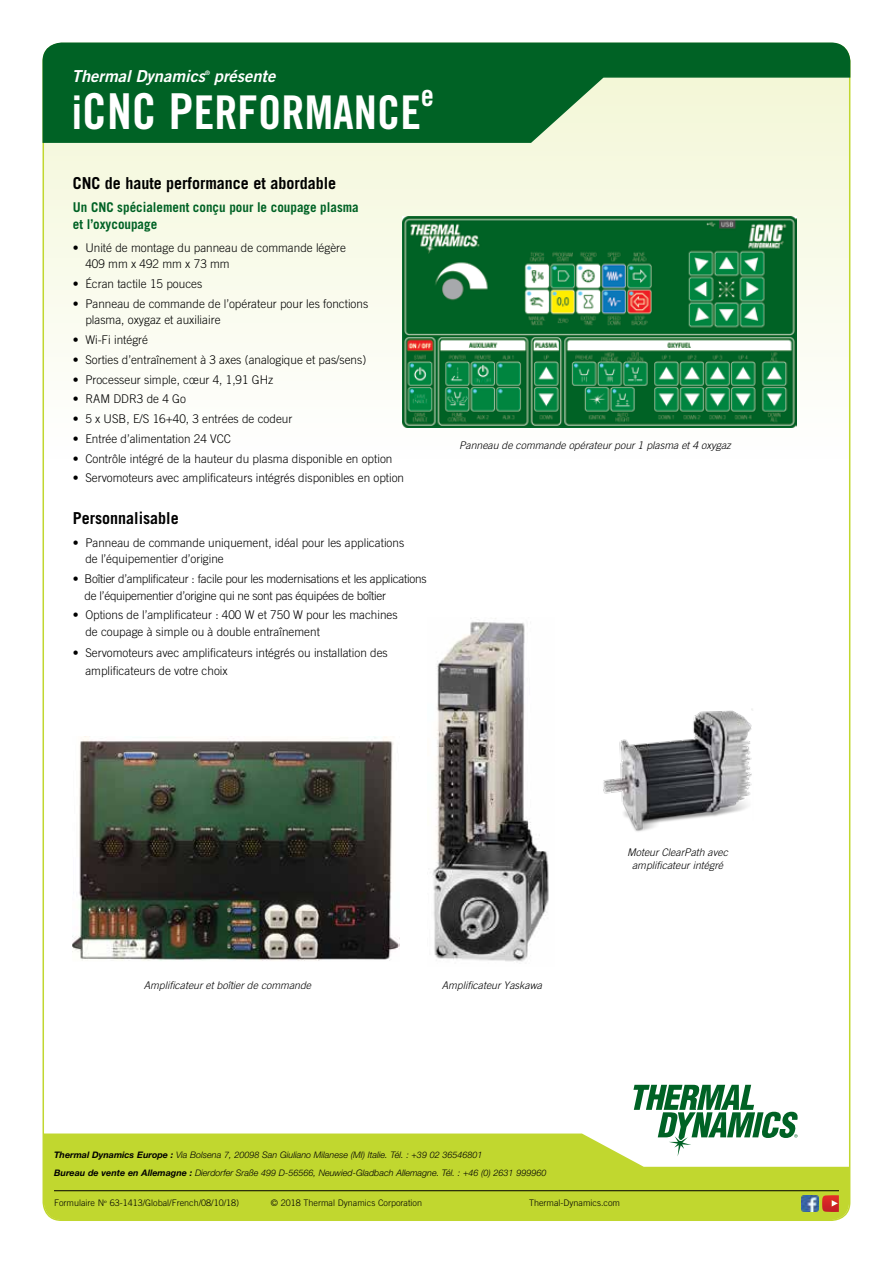
<style>
.page{position:relative;width:893px;height:1263px;background:#fff}
.page>*{position:absolute;margin:0;border:0;box-sizing:border-box;transform-origin:0 0}
.t1{font:46.5px "Trade Gothic Bold Cond Twenty";color:#fff}
.t2{font:29.7px "Trade Gothic Bold Cond Twenty";color:#fff}
.t3{font:700 16.5px "Trade Gothic";color:#000}
.t4{font:italic 16.5px "Trade Gothic Bold Two";color:#fff}
.t5{font:700 13.5px/16.5px "Trade Gothic";color:#006225}
.t6{font:300 12px/16.5px "Trade Gothic";color:#000}
.t7{font:300 12px/16.5px "Trade Gothic";letter-spacing:-.02em;color:#000}
.t8{font:italic 300 10.5px/12.6px "Trade Gothic";color:#000;text-align:center}
.t9{font:italic 300 9px/18px "Helvetica Neue LT Pro";color:#000}
.t10{font:300 9px "Trade Gothic";color:#000}
.t11{font:6.15px "Trade Gothic Bold Cond Twenty";color:#fff}
.s1{font-size:49.5px}
.s2{font-weight:700}
</style>
<div class="page">
<svg style="left:46px;top:144px;width:801px;height:284px;fill:#f8fae9"></svg>
<svg style="left:42px;top:42px;width:809px;height:102px;background:#3b8651"></svg>
<svg style="left:633px;top:1085px;width:165px;height:48px"></svg>
<svg style="left:44px;top:1133px;width:805px;height:87px;background:#c6da46"></svg>
<img style="left:403px;top:216px;width:393px;height:211px">
<img style="left:72px;top:736px;width:328px;height:225px">
<img style="left:432px;top:618px;width:117px;height:344px">
<img style="left:603px;top:709px;width:150px;height:123px">
<hr style="left:54px;top:1190px;width:785px;height:1px;background:#000">
<svg style="left:822px;top:1195px;width:17px;height:17px"></svg>
<img style="left:801px;top:1195px;width:17px;height:17px">
<h3 class="t4" style="left:72px;top:66px;width:135px">Thermal Dynamics</h3>
<p class="t11" style="left:205px;top:69px;width:6px">®</p>
<h3 class="t4" style="left:214px;top:66px;width:63px">présente</h3>
<h1 class="t1" style="left:72px;top:84px;width:351px">i<span class="s1">CNC P</span>ERFORMANCE</h1>
<h2 class="t2" style="left:421px;top:77px;width:15px">e</h2>
<h3 class="t3" style="left:73px;top:173px;width:265px">CNC de haute performance et abordable</h3>
<p class="t5" style="left:73px;top:199px;width:287px">Un CNC spécialement conçu pour le coupage plasma et l’oxycoupage</p>
<p class="t6" style="left:85px;top:239px;width:262px;text-indent:-12px">• Unité de montage du panneau de commande légère<br>409 mm x 492 mm x 73 mm</p>
<p class="t6" style="left:73px;top:275px;width:131px">• Écran tactile 15 pouces</p>
<p class="t6" style="left:85px;top:295px;width:284px;text-indent:-12px">• Panneau de commande de l’opérateur pour les fonctions plasma, oxygaz et auxiliaire</p>
<p class="t6" style="left:73px;top:331px;width:77px">• Wi-Fi intégré</p>
<p class="t6" style="left:73px;top:351px;width:295px">• Sorties d’entraînement à 3 axes (analogique et pas/sens)</p>
<p class="t6" style="left:73px;top:371px;width:202px">• Processeur simple, cœur 4, 1,91 GHz</p>
<p class="t6" style="left:73px;top:391px;width:115px">• RAM DDR3 de 4 Go</p>
<p class="t6" style="left:73px;top:410px;width:221px">• 5 x USB, E/S 16+40, 3 entrées de codeur</p>
<p class="t6" style="left:73px;top:430px;width:160px">• Entrée d’alimentation 24 VCC</p>
<p class="t6" style="left:73px;top:450px;width:321px">• Contrôle intégré de la hauteur du plasma disponible en option</p>
<p class="t6" style="left:73px;top:470px;width:333px">• Servomoteurs avec amplificateurs intégrés disponibles en option</p>
<h3 class="t3" style="left:73px;top:507px;width:107px">Personnalisable</h3>
<p class="t6" style="left:85px;top:534px;width:320px;text-indent:-12px">• Panneau de commande uniquement, idéal pour les applications de l’équipementier d’origine</p>
<p class="t7" style="left:85px;top:570px;width:343px;text-indent:-12px">• Boîtier d’amplificateur : facile pour les modernisations et les applications de l’équipementier d’origine qui ne sont pas équipées de boîtier</p>
<p class="t6" style="left:85px;top:607px;width:314px;text-indent:-12px">• Options de l’amplificateur : 400 W et 750 W pour les machines de coupage à simple ou à double entraînement</p>
<p class="t6" style="left:85px;top:644px;width:304px;line-height:18px;text-indent:-12px">• Servomoteurs avec amplificateurs intégrés ou installation des amplificateurs de votre choix</p>
<p class="t8" style="left:459px;top:438px;width:273px">Panneau de commande opérateur pour 1 plasma et 4 oxygaz</p>
<p class="t8" style="left:627px;top:846px;width:102px">Moteur ClearPath avec amplificateur intégré</p>
<p class="t8" style="left:144px;top:979px;width:169px">Amplificateur et boîtier de commande</p>
<p class="t8" style="left:442px;top:979px;width:102px">Amplificateur Yaskawa</p>
<p class="t9" style="left:54px;top:1146px;width:494px"><span class="s2">Thermal Dynamics Europe :</span> Via Bolsena 7, 20098 San Giuliano Milanese (MI) Italie. Tél. : +39 02 36546801<br><span class="s2">Bureau de vente en Allemagne :</span> Dierdorfer Sraße 499 D-56566, Neuwied-Gladbach Allemagne. Tél. : +46 (0) 2631 999960</p>
<p class="t10" style="left:54px;top:1197px;width:187px">Formulaire N<sup>o</sup> 63-1413/Global/French/08/10/18)</p>
<p class="t10" style="left:271px;top:1197px;width:153px">© 2018 Thermal Dynamics Corporation</p>
<p class="t10" style="left:529px;top:1197px;width:92px">Thermal-Dynamics.com</p>
</div>
